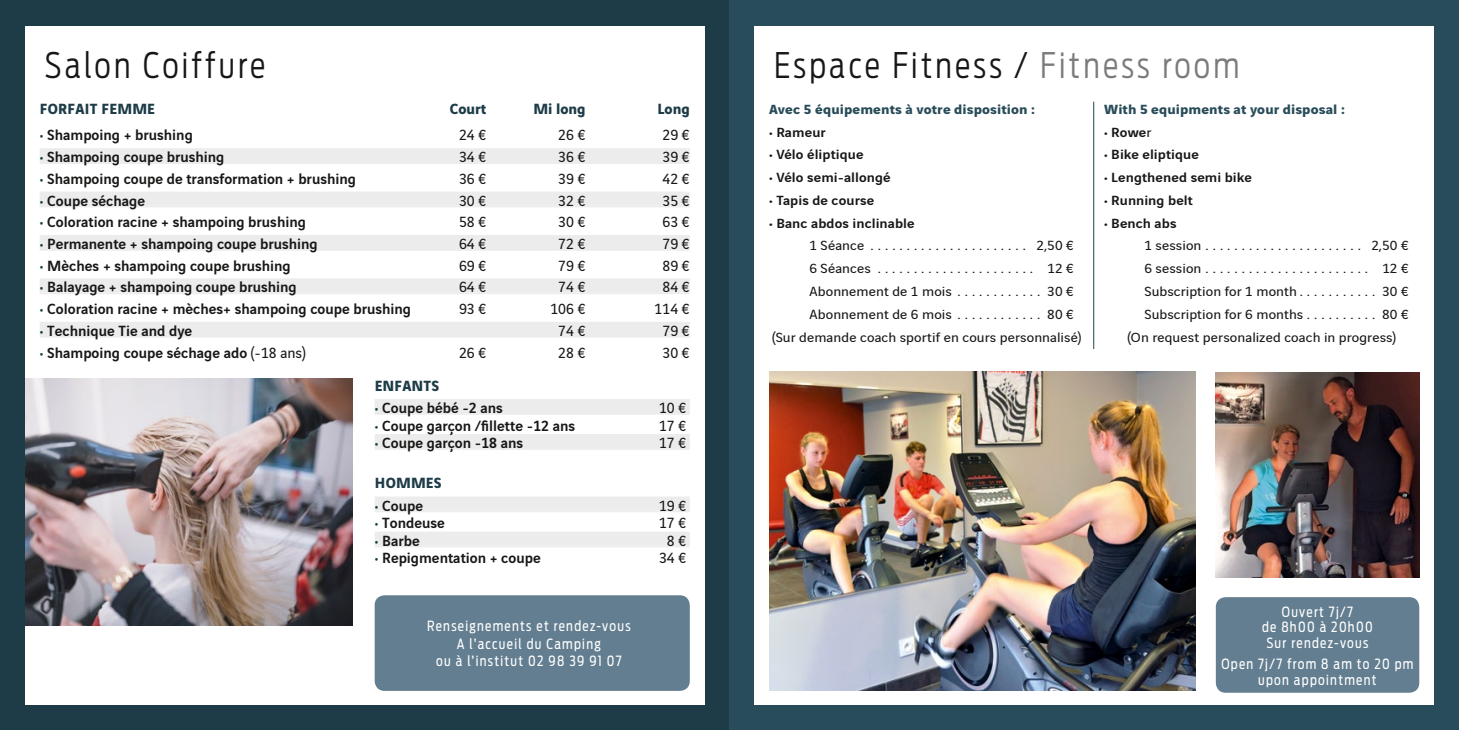
<style>
.page{position:relative;width:1459px;height:730px;background:#fff}
.page>*{position:absolute;margin:0;border:0;box-sizing:border-box;transform-origin:0 0}
.t1{font:300 35px "Ford Antenna Cond";letter-spacing:.1em;color:#181716;scale:.93 1}
.t2{font:500 15.75px "Vinci Sans";color:#181716}
.t3{font:15.75px "Vinci Sans";color:#181716}
.t4{font:700 15.75px "Vinci Sans";letter-spacing:.02em;color:#1d3c47}
.t5{font:15.05px/22.8px "Vinci Sans";color:#181716;scale:1.08 1}
.t6{font:14.17px "Vinci Sans";letter-spacing:.01em;color:#181716;scale:1.08 1}
.t7{font:500 14.17px "Vinci Sans";letter-spacing:.005em;color:#181716;scale:1.08 1}
.t8{font:700 14.17px "Vinci Sans";letter-spacing:.005em;color:#284c59;scale:1.08 1}
.t9{font:14px/15.8px "Ford Antenna Cond";letter-spacing:.1em;color:#fff;text-align:center;scale:.93 1}
.s1{color:#7a7b7a}
.s2{font-weight:400}
.s3{font-size:14.17px}
.s4{font-size:15.05px}
.s5{color:#1d3c47}
</style>
<div class="page">
<div style="left:40px;top:148px;width:650px;height:14px;background:#ececec"></div>
<hr style="left:40px;top:162px;width:650px;height:2px;background:#ececec">
<div style="left:40px;top:191px;width:650px;height:14px;background:#ececec"></div>
<hr style="left:40px;top:205px;width:650px;height:2px;background:#ececec">
<div style="left:40px;top:235px;width:650px;height:14px;background:#ececec"></div>
<hr style="left:40px;top:249px;width:650px;height:2px;background:#ececec">
<div style="left:40px;top:278px;width:650px;height:14px;background:#ececec"></div>
<hr style="left:40px;top:292px;width:650px;height:2px;background:#ececec">
<div style="left:40px;top:321px;width:650px;height:14px;background:#ececec"></div>
<hr style="left:40px;top:335px;width:650px;height:2px;background:#ececec">
<div style="left:375px;top:399px;width:315px;height:14px;background:#ececec"></div>
<hr style="left:375px;top:413px;width:315px;height:1px;background:#ececec">
<div style="left:375px;top:434px;width:315px;height:14px;background:#ececec"></div>
<hr style="left:375px;top:448px;width:315px;height:1px;background:#ececec">
<div style="left:375px;top:496px;width:315px;height:14px;background:#ececec"></div>
<hr style="left:375px;top:510px;width:315px;height:2px;background:#ececec">
<div style="left:375px;top:531px;width:315px;height:14px;background:#ececec"></div>
<hr style="left:375px;top:545px;width:315px;height:2px;background:#ececec">
<img style="left:25px;top:378px;width:328px;height:247px">
<div style="left:375px;top:595px;width:315px;height:95px;background:#637e90;border-radius:10px"></div>
<img style="left:1215px;top:372px;width:204px;height:205px">
<img style="left:769px;top:371px;width:427px;height:319px">
<hr style="left:1093px;top:102px;width:1px;height:247px;background:#284c59">
<div style="left:1215px;top:597px;width:204px;height:95px;background:#637e90;border-radius:10px"></div>
<div style="left:0;top:0;width:25px;height:729px;background:#1d3c47"></div>
<div style="left:0;top:0;width:729px;height:26px;background:#1d3c47"></div>
<div style="left:0;top:704px;width:729px;height:25px;background:#1d3c47"></div>
<div style="left:704px;top:0;width:25px;height:729px;background:#1d3c47"></div>
<div style="left:1434px;top:0;width:24px;height:729px;background:#284c59"></div>
<div style="left:729px;top:0;width:729px;height:26px;background:#284c59"></div>
<div style="left:729px;top:704px;width:729px;height:25px;background:#284c59"></div>
<div style="left:729px;top:0;width:25px;height:729px;background:#284c59"></div>
<h1 class="t1" style="left:45px;top:36px;width:239px">Salon Coiffure</h1>
<h1 class="t1" style="left:774px;top:35px;width:501px">Espace Fitness / <span class="s1">Fitness room</span></h1>
<p class="t8" style="left:1104px;top:98px;width:224px">With 5 equipments at your disposal :</p>
<p class="t7" style="left:1104px;top:121px;width:45px">• Rowe<span class="s2">r</span></p>
<p class="t7" style="left:1104px;top:144px;width:89px">• Bike eliptique</p>
<p class="t7" style="left:1104px;top:166px;width:138px">• Lengthened semi bike</p>
<p class="t7" style="left:1104px;top:189px;width:84px">• Running belt</p>
<p class="t7" style="left:1104px;top:212px;width:69px">• Bench abs</p>
<p class="t5" style="left:1144px;top:233px;width:246px"><span class="s3">1 session</span>...................... <span class="s3">2,50 €<br>6 session</span>....................... <span class="s3">12 €</span></p>
<p class="t6" style="left:1144px;top:281px;width:246px">Subscription for 1 month <span class="s4">. . . . . . . . . . .</span> 30 €</p>
<p class="t6" style="left:1144px;top:303px;width:246px">Subscription for 6 months <span class="s4">. . . . . . . . . .</span> 80 €</p>
<p class="t6" style="left:1127px;top:326px;width:250px">(On request personalized coach in progress)</p>
<p class="t4" style="left:40px;top:96px;width:117px">FORFAIT FEMME</p>
<p class="t4" style="left:450px;top:96px;width:38px">Court</p>
<p class="t4" style="left:533px;top:96px;width:53px">Mi long</p>
<p class="t4" style="left:657px;top:96px;width:34px">Long</p>
<p class="t2" style="left:40px;top:123px;width:155px"><span class="s5">•</span> Shampoing + brushing</p>
<p class="t3" style="left:459px;top:124px;width:29px">24 €</p>
<p class="t3" style="left:558px;top:124px;width:29px">26 €</p>
<p class="t3" style="left:662px;top:124px;width:29px">29 €</p>
<p class="t2" style="left:40px;top:145px;width:186px"><span class="s5">•</span> Shampoing coupe brushing</p>
<p class="t3" style="left:459px;top:145px;width:29px">34 €</p>
<p class="t3" style="left:558px;top:145px;width:29px">36 €</p>
<p class="t3" style="left:662px;top:145px;width:29px">39 €</p>
<p class="t2" style="left:40px;top:166px;width:318px"><span class="s5">•</span> Shampoing coupe de transformation + brushing</p>
<p class="t3" style="left:459px;top:167px;width:29px">36 €</p>
<p class="t3" style="left:558px;top:167px;width:29px">39 €</p>
<p class="t3" style="left:662px;top:167px;width:29px">42 €</p>
<p class="t2" style="left:40px;top:188px;width:107px"><span class="s5">•</span> Coupe séchage</p>
<p class="t3" style="left:459px;top:189px;width:29px">30 €</p>
<p class="t3" style="left:558px;top:189px;width:29px">32 €</p>
<p class="t3" style="left:662px;top:189px;width:29px">35 €</p>
<p class="t2" style="left:40px;top:210px;width:268px"><span class="s5">•</span> Coloration racine + shampoing brushing</p>
<p class="t3" style="left:459px;top:210px;width:29px">58 €</p>
<p class="t3" style="left:558px;top:210px;width:29px">30 €</p>
<p class="t3" style="left:662px;top:210px;width:29px">63 €</p>
<p class="t2" style="left:40px;top:231px;width:279px"><span class="s5">•</span> Permanente + shampoing coupe brushing</p>
<p class="t3" style="left:459px;top:232px;width:29px">64 €</p>
<p class="t3" style="left:558px;top:232px;width:29px">72 €</p>
<p class="t3" style="left:662px;top:232px;width:29px">79 €</p>
<p class="t2" style="left:40px;top:253px;width:253px"><span class="s5">•</span> Mèches + shampoing coupe brushing</p>
<p class="t3" style="left:459px;top:254px;width:29px">69 €</p>
<p class="t3" style="left:558px;top:254px;width:29px">79 €</p>
<p class="t3" style="left:662px;top:254px;width:29px">89 €</p>
<p class="t2" style="left:40px;top:275px;width:258px"><span class="s5">•</span> Balayage + shampoing coupe brushing</p>
<p class="t3" style="left:459px;top:275px;width:29px">64 €</p>
<p class="t3" style="left:558px;top:275px;width:29px">74 €</p>
<p class="t3" style="left:662px;top:275px;width:29px">84 €</p>
<p class="t2" style="left:40px;top:296px;width:373px"><span class="s5">•</span> Coloration racine + mèches+ shampoing coupe brushing</p>
<p class="t3" style="left:459px;top:297px;width:29px">93 €</p>
<p class="t3" style="left:550px;top:297px;width:37px">106 €</p>
<p class="t3" style="left:654px;top:297px;width:37px">114 €</p>
<p class="t2" style="left:40px;top:318px;width:154px"><span class="s5">•</span> Technique Tie and dye</p>
<p class="t3" style="left:558px;top:319px;width:29px">74 €</p>
<p class="t3" style="left:662px;top:319px;width:29px">79 €</p>
<p class="t2" style="left:40px;top:340px;width:267px"><span class="s5">•</span> Shampoing coupe séchage ado <span class="s2">(-18 ans)</span></p>
<p class="t3" style="left:459px;top:340px;width:29px">26 €</p>
<p class="t3" style="left:558px;top:340px;width:29px">28 €</p>
<p class="t3" style="left:662px;top:340px;width:29px">30 €</p>
<p class="t4" style="left:375px;top:372px;width:66px">ENFANTS</p>
<p class="t2" style="left:375px;top:395px;width:130px"><span class="s5">•</span> Coupe bébé -2 ans</p>
<p class="t3" style="left:659px;top:396px;width:29px">10 €</p>
<p class="t2" style="left:375px;top:413px;width:202px"><span class="s5">•</span> Coupe garçon /fillette -12 ans</p>
<p class="t3" style="left:659px;top:413px;width:29px">17 €</p>
<p class="t2" style="left:375px;top:430px;width:150px"><span class="s5">•</span> Coupe garçon -18 ans</p>
<p class="t3" style="left:659px;top:431px;width:29px">17 €</p>
<p class="t4" style="left:375px;top:470px;width:68px">HOMMES</p>
<p class="t2" style="left:375px;top:493px;width:50px"><span class="s5">•</span> Coupe</p>
<p class="t3" style="left:659px;top:493px;width:29px">19 €</p>
<p class="t2" style="left:375px;top:510px;width:72px"><span class="s5">•</span> Tondeuse</p>
<p class="t3" style="left:659px;top:511px;width:29px">17 €</p>
<p class="t2" style="left:375px;top:528px;width:47px"><span class="s5">•</span> Barbe</p>
<p class="t3" style="left:667px;top:528px;width:21px">8 €</p>
<p class="t2" style="left:375px;top:545px;width:168px"><span class="s5">•</span> Repigmentation + coupe</p>
<p class="t3" style="left:659px;top:546px;width:29px">34 €</p>
<p class="t8" style="left:769px;top:98px;width:248px">Avec 5 équipements à votre disposition :</p>
<p class="t7" style="left:769px;top:121px;width:54px">• Rameur</p>
<p class="t7" style="left:769px;top:144px;width:89px">• Vélo éliptique</p>
<p class="t7" style="left:769px;top:166px;width:114px">• Vélo semi-allongé</p>
<p class="t7" style="left:769px;top:189px;width:99px">• Tapis de course</p>
<p class="t7" style="left:769px;top:212px;width:136px">• Banc abdos inclinable</p>
<p class="t5" style="left:809px;top:233px;width:246px"><span class="s3">1 Séance</span> ...................... <span class="s3">2,50 €<br>6 Séances</span> ...................... <span class="s3">12 €</span></p>
<p class="t6" style="left:809px;top:281px;width:246px">Abonnement de 1 mois <span class="s4">. . . . . . . . . . . .</span> 30 €</p>
<p class="t6" style="left:809px;top:303px;width:246px">Abonnement de 6 mois <span class="s4">. . . . . . . . . . . .</span> 80 €</p>
<p class="t6" style="left:772px;top:326px;width:288px">(Sur demande coach sportif en cours personnalisé)</p>
<p class="t9" style="left:427px;top:615px;width:220px;line-height:17.5px">Renseignements et rendez-vous<br>A l’accueil du Camping<br>ou à l’institut 02 98 39 91 07</p>
<p class="t9" style="left:1262px;top:601px;width:120px">Ouvert 7j/7<br>de 8h00 à 20h00<br>Sur rendez-vous</p>
<p class="t9" style="left:1221px;top:653px;width:208px">Open 7j/7 from 8 am to 20 pm upon appointment</p>
</div>
